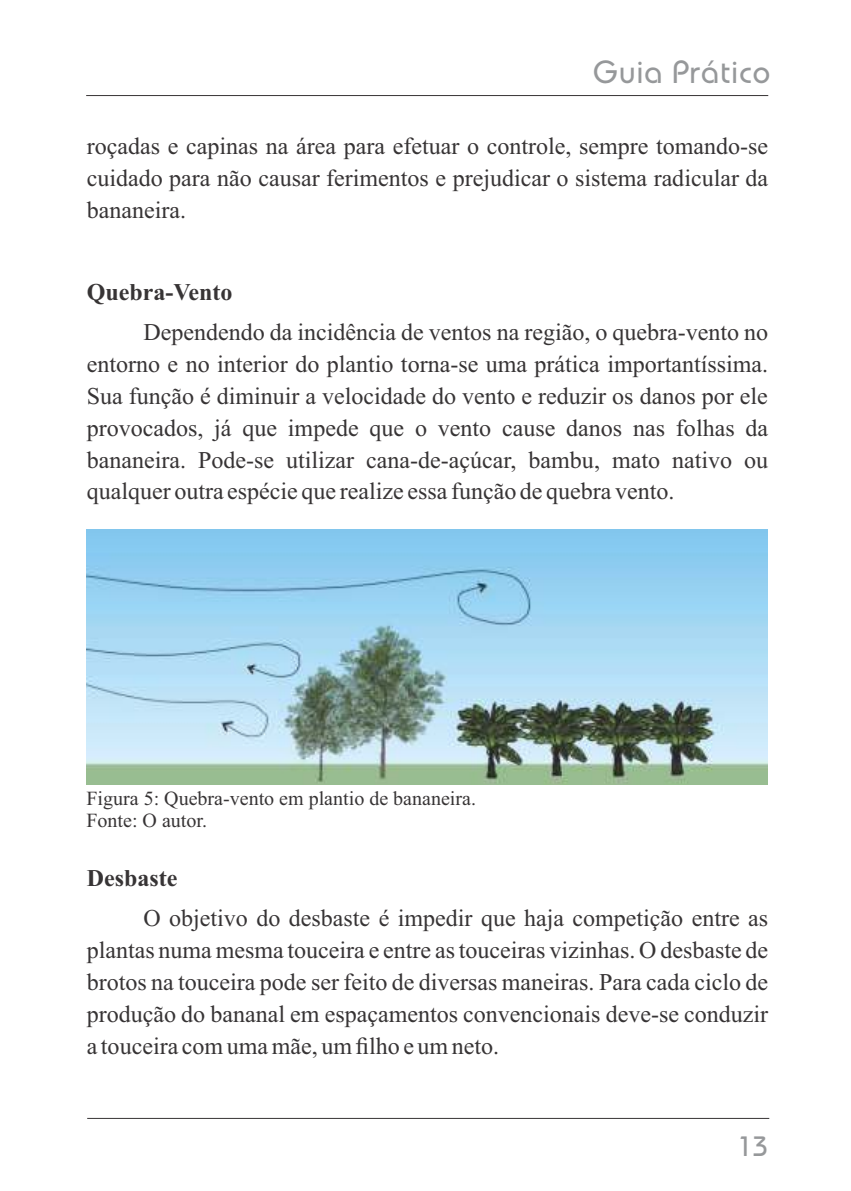
<style>
.page{position:relative;width:851px;height:1191px;background:#fff}
.page>*{position:absolute;margin:0;border:0;box-sizing:border-box;transform-origin:0 0}
.t1{font:500 32px "Bauhaus IT Cby BT";letter-spacing:.035em;color:#96989a}
.t2{font:500 28px "Bauhaus IT Cby BT";color:#96989a}
.t3{font:24px/31.8px "Times New Roman";color:#373435;text-align:justify}
.t4{font:700 24px "Times New Roman";color:#373435}
.t5{font:20px/22.2px "Times New Roman";color:#373435}
</style>
<div class="page">
<hr style="left:86px;top:95px;width:682px;height:1px;background:#373435">
<img style="left:87px;top:530px;width:680px;height:254px">
<hr style="left:87px;top:1117px;width:682px;height:1px;background:#373435">
<h1 class="t1" style="left:593px;top:59px;width:178px">Guia Prático</h1>
<p class="t3" style="left:87px;top:132px;width:683px">roçadas e capinas na área para efetuar o controle, sempre tomando-se cuidado para não causar ferimentos e prejudicar o sistema radicular da bananeira.</p>
<p class="t4" style="left:87px;top:284px;width:147px">Quebra-Vento</p>
<p class="t3" style="left:87px;top:318px;width:683px;text-indent:57px">Dependendo da incidência de ventos na região, o quebra-vento no entorno e no interior do plantio torna-se uma prática importantíssima.<br>Sua função é diminuir a velocidade do vento e reduzir os danos por ele provocados, já que impede que o vento cause danos nas folhas da bananeira. Pode-se utilizar cana-de-açúcar, bambu, mato nativo ou qualquer outra espécie que realize essa função de quebra vento.</p>
<p class="t5" style="left:86px;top:789px;width:391px">Figura 5: Quebra-vento em plantio de bananeira.<br>Fonte: O autor.</p>
<p class="t4" style="left:87px;top:870px;width:92px">Desbaste</p>
<p class="t3" style="left:87px;top:904px;width:683px;text-indent:57px">O objetivo do desbaste é impedir que haja competição entre as plantas numa mesma touceira e entre as touceiras vizinhas. O desbaste de brotos na touceira pode ser feito de diversas maneiras. Para cada ciclo de produção do bananal em espaçamentos convencionais deve-se conduzir a touceira com uma mãe, um filho e um neto.</p>
<p class="t2" style="left:737px;top:1134px;width:32px">13</p>
</div>
